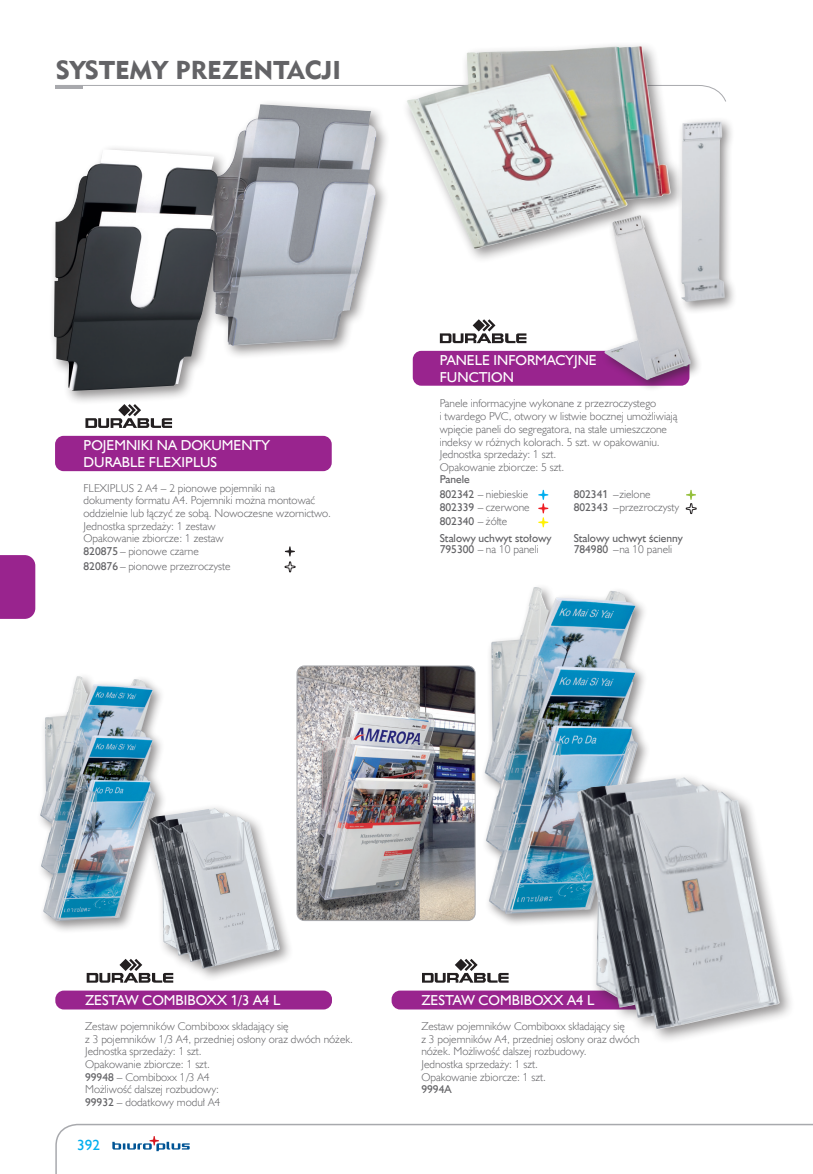
<style>
.page{position:relative;width:813px;height:1174px;background:#fff}
.page>*{position:absolute;margin:0;border:0;box-sizing:border-box;transform-origin:0 0}
.Rozdziały_nie_do_spisu{font:25.65px "Geometric 415 Blk EU";color:#636366}
.t1{font:15px "Humanst 521 EU";color:#00aeef}
.opis_produktów{font:14.4px/17.2px "Humanst 521 EU";color:#fff}
.opis_produktów-2{font:11.4px/12.6px "Humanst 521 Lt EU";color:#636366}
.opis_produktów-3{font:11.4px "Humanst 521 EU";color:#636366}
.s1{font-family:"Humanst 521 EU"}
.s2{font-family:"Humanst 521 Lt EU"}
</style>
<div class="page">
<svg style="left:55px;top:85px;width:671px;height:17px"></svg>
<hr style="left:55px;top:86px;width:28px;height:3px;background:#a8a9ad">
<svg style="left:55px;top:1123px;width:757px;height:51px"></svg>
<svg style="left:112px;top:1136px;width:77px;height:15px"></svg>
<div style="left:0;top:555px;width:35px;height:64px;background:#99248e"></div>
<img style="left:298px;top:667px;width:177px;height:253px">
<div style="left:296px;top:665px;width:179px;height:256px;border:1px solid #a8a9ad;border-radius:7px"></div>
<div style="left:391px;top:990px;width:277px;height:19px;background:#99248e;border-radius:9px"></div>
<div style="left:55px;top:990px;width:277px;height:19px;background:#99248e;border-radius:9px"></div>
<div style="left:480px;top:582px;width:171px;height:345px;background:#231f20;opacity:.5"></div>
<img style="left:484px;top:587px;width:154px;height:327px">
<div style="left:142px;top:803px;width:152px;height:179px;background:#231f20;opacity:.5"></div>
<img style="left:147px;top:808px;width:133px;height:160px">
<div style="left:36px;top:672px;width:132px;height:262px;background:#231f20;opacity:.5"></div>
<img style="left:40px;top:676px;width:115px;height:245px">
<svg style="left:87px;top:958px;width:86px;height:24px"></svg>
<svg style="left:422px;top:959px;width:86px;height:23px"></svg>
<div style="left:571px;top:772px;width:223px;height:273px;background:#231f20;opacity:.5"></div>
<img style="left:576px;top:777px;width:203px;height:252px">
<div style="left:401px;top:41px;width:284px;height:223px;background:#231f20;opacity:.5"></div>
<img style="left:406px;top:46px;width:264px;height:203px">
<div style="left:676px;top:117px;width:61px;height:198px;background:#231f20;opacity:.5"></div>
<img style="left:681px;top:121px;width:43px;height:181px">
<div style="left:412px;top:351px;width:277px;height:35px;background:#99248e;border-radius:9px"></div>
<svg style="left:685px;top:490px;width:11px;height:25px"></svg>
<svg style="left:538px;top:490px;width:10px;height:37px"></svg>
<div style="left:600px;top:211px;width:103px;height:182px;background:#231f20;opacity:.5"></div>
<img style="left:603px;top:215px;width:87px;height:165px">
<svg style="left:439px;top:319px;width:87px;height:24px"></svg>
<div style="left:55px;top:436px;width:276px;height:35px;background:#99248e;border-radius:9px"></div>
<svg style="left:284px;top:546px;width:11px;height:27px"></svg>
<div style="left:208px;top:99px;width:183px;height:261px;background:#231f20;opacity:.5"></div>
<img style="left:213px;top:104px;width:165px;height:241px">
<svg style="left:85px;top:405px;width:87px;height:23px"></svg>
<div style="left:49px;top:144px;width:183px;height:261px;background:#231f20;opacity:.5"></div>
<img style="left:54px;top:149px;width:165px;height:242px">
<p class="Rozdziały_nie_do_spisu" style="left:56px;top:54px;width:286px">SYSTEMY PREZENTACJI</p>
<p class="opis_produktów" style="left:83px;top:436px;width:188px">POJEMNIKI NA DOKUMENTY<br>DURABLE FLEXIPLUS</p>
<p class="opis_produktów-2" style="left:83px;top:481px;width:249px">FLEXIPLUS 2 A4 – 2 pionowe pojemniki na<br>dokumenty formatu A4. Pojemniki można montować oddzielnie lub łączyć ze sobą. Nowoczesne wzornictwo.</p>
<p class="opis_produktów-2" style="left:83px;top:519px;width:134px">Jednostka sprzedaży: 1 zestaw</p>
<p class="opis_produktów-2" style="left:83px;top:532px;width:142px">Opakowanie zbiorcze: 1 zestaw</p>
<p class="opis_produktów-2" style="left:83px;top:545px;width:117px"><span class="s1">820875</span> – pionowe czarne</p>
<p class="opis_produktów-2" style="left:83px;top:559px;width:148px"><span class="s1">820876</span> – pionowe przezroczyste</p>
<p class="opis_produktów" style="left:439px;top:351px;width:158px">PANELE INFORMACYJNE</p>
<p class="opis_produktów" style="left:439px;top:368px;width:76px">FUNCTION</p>
<p class="opis_produktów-2" style="left:439px;top:396px;width:218px">Panele informacyjne wykonane z przezroczystego</p>
<p class="opis_produktów-2" style="left:439px;top:409px;width:239px">i twardego PVC, otwory w listwie bocznej umożliwiają wpięcie paneli do segregatora, na stałe umieszczone indeksy w różnych kolorach. 5 szt. w opakowaniu.</p>
<p class="opis_produktów-2" style="left:439px;top:448px;width:118px">Jednostka sprzedaży: 1 szt.</p>
<p class="opis_produktów-2" style="left:439px;top:460px;width:126px">Opakowanie zbiorcze: 5 szt.</p>
<p class="opis_produktów-3" style="left:439px;top:472px;width:31px">Panele</p>
<p class="opis_produktów-2" style="left:439px;top:487px;width:90px"><span class="s1">802342</span> – niebieskie</p>
<p class="opis_produktów-2" style="left:573px;top:487px;width:78px"><span class="s1">802341</span> –zielone</p>
<p class="opis_produktów-2" style="left:439px;top:501px;width:91px"><span class="s1">802339</span> – czerwone</p>
<p class="opis_produktów-2" style="left:573px;top:501px;width:107px"><span class="s1">802343</span> –przezroczysty</p>
<p class="opis_produktów-3" style="left:439px;top:514px;width:69px">802340 <span class="s2">– żółte</span></p>
<p class="opis_produktów-3" style="left:439px;top:531px;width:113px">Stalowy uchwyt stołowy</p>
<p class="opis_produktów-3" style="left:573px;top:531px;width:111px">Stalowy uchwyt ścienny</p>
<p class="opis_produktów-2" style="left:439px;top:543px;width:101px"><span class="s1">795300</span> – na 10 paneli</p>
<p class="opis_produktów-2" style="left:573px;top:543px;width:100px"><span class="s1">784980</span> –na 10 paneli</p>
<p class="opis_produktów" style="left:85px;top:991px;width:196px">ZESTAW COMBIBOXX 1/3 A4 L</p>
<p class="opis_produktów-2" style="left:85px;top:1019px;width:269px">Zestaw pojemników Combiboxx składający się<br>z 3 pojemników 1/3 A4, przedniej osłony oraz dwóch nóżek.</p>
<p class="opis_produktów-2" style="left:85px;top:1045px;width:118px">Jednostka sprzedaży: 1 szt.</p>
<p class="opis_produktów-2" style="left:85px;top:1057px;width:126px">Opakowanie zbiorcze: 1 szt.</p>
<p class="opis_produktów-2" style="left:85px;top:1070px;width:126px"><span class="s1">99948</span> – Combiboxx 1/3 A4</p>
<p class="opis_produktów-2" style="left:85px;top:1082px;width:135px">Możliwość dalszej rozbudowy:</p>
<p class="opis_produktów-2" style="left:85px;top:1095px;width:137px"><span class="s1">99932</span> – dodatkowy moduł A4</p>
<h2 class="t1" style="left:77px;top:1135px;width:24px">392</h2>
<p class="opis_produktów" style="left:421px;top:991px;width:174px">ZESTAW COMBIBOXX A4 L</p>
<p class="opis_produktów-2" style="left:421px;top:1019px;width:205px">Zestaw pojemników Combiboxx składający się</p>
<p class="opis_produktów-2" style="left:421px;top:1032px;width:219px">z 3 pojemników A4, przedniej osłony oraz dwóch nóżek. Możliwość dalszej rozbudowy.</p>
<p class="opis_produktów-2" style="left:421px;top:1057px;width:118px">Jednostka sprzedaży: 1 szt.</p>
<p class="opis_produktów-2" style="left:421px;top:1070px;width:126px">Opakowanie zbiorcze: 1 szt.</p>
<p class="opis_produktów-3" style="left:421px;top:1082px;width:32px">9994A</p>
</div>
